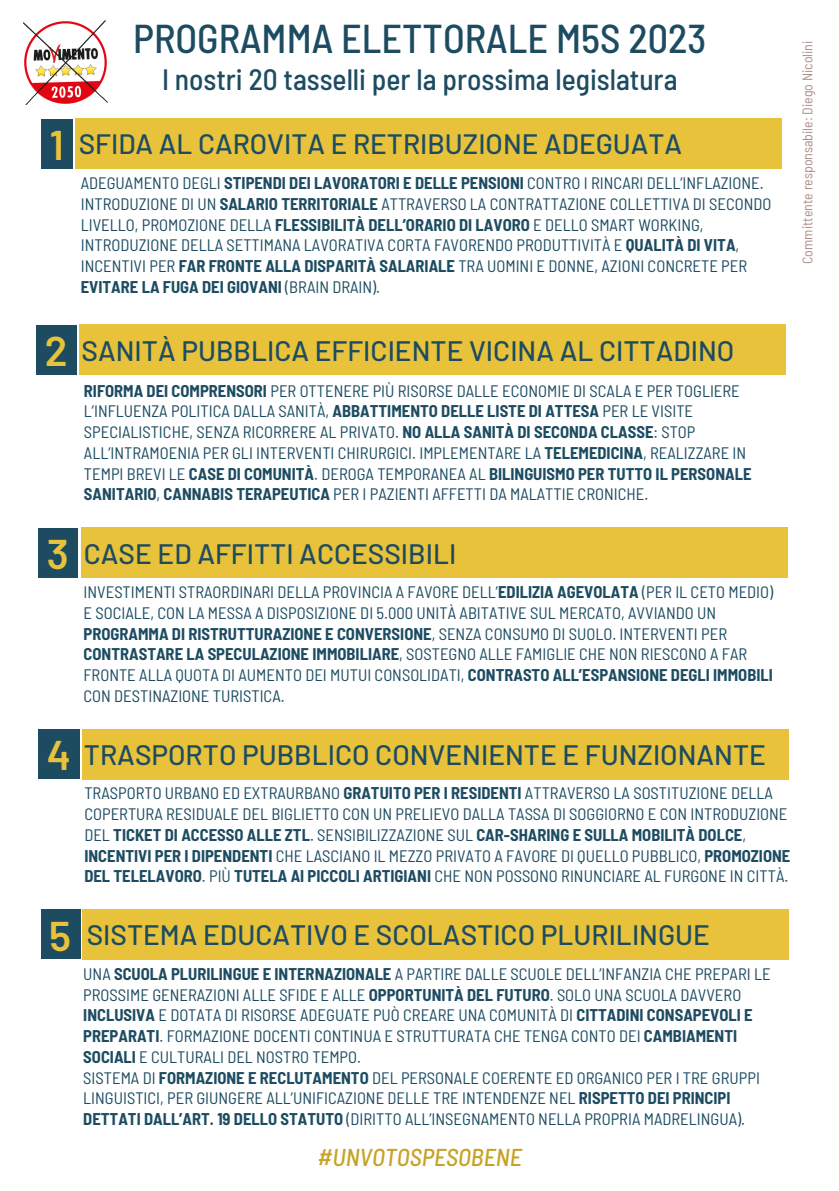
<style>
.page{position:relative;width:839px;height:1191px;background:#fff}
.page>*{position:absolute;margin:0;border:0;box-sizing:border-box;transform-origin:0 0}
.t1{font:600 41.4px "Barlow";color:#e8c23a}
.t2{font:500 semi-condensed 40.2px "Barlow";color:#1d4c62}
.t3{font:500 semi-condensed 29.4px "Barlow";color:#1d4c62}
.t4{font:500 28px "Barlow";color:#1d4c61}
.t5{font:500 28px "Barlow";color:#1d4c62}
.t6{font:italic 500 semi-condensed 24.4px "Barlow";color:#c6a326}
.t7{font:semi-condensed 16.6px/20.8px "Barlow";color:#1d4c62}
.t8{font:semi-condensed 14px "Barlow";color:#ad8f8a}
.s1{font-weight:700}
</style>
<div class="page">
<div style="left:75px;top:119px;width:707px;height:50px;background:#e8c23a"></div>
<div style="left:42px;top:119px;width:31px;height:49px;background:#1d4c61"></div>
<div style="left:36px;top:325px;width:41px;height:49px;background:#1d4c61"></div>
<div style="left:38px;top:528px;width:40px;height:49px;background:#1d4c61"></div>
<div style="left:38px;top:729px;width:42px;height:50px;background:#1d4c61"></div>
<div style="left:41px;top:910px;width:39px;height:49px;background:#1d4c61"></div>
<div style="left:79px;top:324px;width:706px;height:51px;background:#e8c23a"></div>
<div style="left:81px;top:528px;width:706px;height:50px;background:#e8c23a"></div>
<div style="left:82px;top:729px;width:706px;height:50px;background:#e8c23a"></div>
<div style="left:82px;top:909px;width:706px;height:50px;background:#e8c23a"></div>
<img style="left:24px;top:20px;width:84px;height:84px">
<p class="t1" style="left:50px;top:118px;width:16px">1</p>
<p class="t2" style="left:133px;top:13px;width:575px">PROGRAMMA ELETTORALE M5S 2023</p>
<p class="t3" style="left:162px;top:60px;width:517px">I nostri 20 tasselli per la prossima legislatura</p>
<p class="t5" style="left:79px;top:126px;width:604px">SFIDA AL CAROVITA E RETRIBUZIONE ADEGUATA</p>
<p class="t7" style="left:81px;top:172px;width:692px">ADEGUAMENTO DEGLI <span class="s1">STIPENDI DEI LAVORATORI E DELLE PENSIONI</span> CONTRO I RINCARI DELL’INFLAZIONE.<br>INTRODUZIONE DI UN <span class="s1">SALARIO TERRITORIALE</span> ATTRAVERSO LA CONTRATTAZIONE COLLETTIVA DI SECONDO<br>LIVELLO, PROMOZIONE DELLA <span class="s1">FLESSIBILITÀ DELL’ORARIO DI LAVORO</span> E DELLO SMART WORKING,</p>
<p class="t7" style="left:81px;top:234px;width:668px">INTRODUZIONE DELLA SETTIMANA LAVORATIVA CORTA FAVORENDO PRODUTTIVITÀ E <span class="s1">QUALITÀ DI VITA</span>,<br>INCENTIVI PER <span class="s1">FAR FRONTE ALLA DISPARITÀ SALARIALE</span> TRA UOMINI E DONNE, AZIONI CONCRETE PER<br><span class="s1">EVITARE LA FUGA DEI GIOVANI</span> (BRAIN DRAIN).</p>
<p class="t8" style="left:798px;top:264px;width:225px;rotate:-90deg">Committente responsabile: Diego Nicolini</p>
<p class="t1" style="left:45px;top:324px;width:24px">2</p>
<p class="t1" style="left:47px;top:528px;width:24px">3</p>
<p class="t4" style="left:82px;top:333px;width:654px">SANITÀ PUBBLICA EFFICIENTE VICINA AL CITTADINO</p>
<p class="t7" style="left:84px;top:379px;width:669px"><span class="s1">RIFORMA DEI COMPRENSORI</span> PER OTTENERE PIÙ RISORSE DALLE ECONOMIE DI SCALA E PER TOGLIERE L’INFLUENZA POLITICA DALLA SANITÀ, <span class="s1">ABBATTIMENTO DELLE LISTE DI ATTESA</span> PER LE VISITE SPECIALISTICHE, SENZA RICORRERE AL PRIVATO. <span class="s1">NO ALLA SANITÀ DI SECONDA CLASSE</span>: STOP ALL’INTRAMOENIA PER GLI INTERVENTI CHIRURGICI. IMPLEMENTARE LA <span class="s1">TELEMEDICINA</span>, REALIZZARE IN TEMPI BREVI LE <span class="s1">CASE DI COMUNITÀ</span>. DEROGA TEMPORANEA AL <span class="s1">BILINGUISMO PER TUTTO IL PERSONALE SANITARIO</span>, <span class="s1">CANNABIS TERAPEUTICA</span> PER I PAZIENTI AFFETTI DA MALATTIE CRONICHE.</p>
<p class="t4" style="left:84px;top:536px;width:374px">CASE ED AFFITTI ACCESSIBILI</p>
<p class="t7" style="left:84px;top:581px;width:691px">INVESTIMENTI STRAORDINARI DELLA PROVINCIA A FAVORE DELL’<span class="s1">EDILIZIA AGEVOLATA</span> (PER IL CETO MEDIO)<br>E SOCIALE, CON LA MESSA A DISPOSIZIONE DI 5.000 UNITÀ ABITATIVE SUL MERCATO, AVVIANDO UN <span class="s1">PROGRAMMA DI RISTRUTTURAZIONE E CONVERSIONE</span>, SENZA CONSUMO DI SUOLO. INTERVENTI PER <span class="s1">CONTRASTARE LA SPECULAZIONE IMMOBILIARE</span>, SOSTEGNO ALLE FAMIGLIE CHE NON RIESCONO A FAR FRONTE ALLA QUOTA DI AUMENTO DEI MUTUI CONSOLIDATI, <span class="s1">CONTRASTO ALL’ESPANSIONE DEGLI IMMOBILI </span>CON DESTINAZIONE TURISTICA.</p>
<p class="t1" style="left:47px;top:729px;width:26px">4</p>
<p class="t4" style="left:84px;top:737px;width:683px">TRASPORTO PUBBLICO CONVENIENTE E FUNZIONANTE</p>
<p class="t7" style="left:84px;top:782px;width:707px">TRASPORTO URBANO ED EXTRAURBANO <span class="s1">GRATUITO PER I RESIDENTI</span> ATTRAVERSO LA SOSTITUZIONE DELLA COPERTURA RESIDUALE DEL BIGLIETTO CON UN PRELIEVO DALLA TASSA DI SOGGIORNO E CON INTRODUZIONE DEL <span class="s1">TICKET DI ACCESSO ALLE ZTL</span>. SENSIBILIZZAZIONE SUL <span class="s1">CAR-SHARING E SULLA MOBILITÀ DOLCE</span>, <span class="s1">INCENTIVI PER I DIPENDENTI</span> CHE LASCIANO IL MEZZO PRIVATO A FAVORE DI QUELLO PUBBLICO, <span class="s1">PROMOZIONE DEL TELELAVORO</span>. PIÙ <span class="s1">TUTELA AI PICCOLI ARTIGIANI</span> CHE NON POSSONO RINUNCIARE AL FURGONE IN CITTÀ.</p>
<p class="t1" style="left:49px;top:909px;width:23px">5</p>
<p class="t4" style="left:87px;top:917px;width:624px">SISTEMA EDUCATIVO E SCOLASTICO PLURILINGUE</p>
<p class="t7" style="left:83px;top:963px;width:688px">UNA <span class="s1">SCUOLA PLURILINGUE E INTERNAZIONALE</span> A PARTIRE DALLE SCUOLE DELL’INFANZIA CHE PREPARI LE PROSSIME GENERAZIONI ALLE SFIDE E ALLE <span class="s1">OPPORTUNITÀ DEL FUTURO</span>. SOLO UNA SCUOLA DAVVERO <span class="s1">INCLUSIVA</span> E DOTATA DI RISORSE ADEGUATE PUÒ CREARE UNA COMUNITÀ DI <span class="s1">CITTADINI CONSAPEVOLI E PREPARATI</span>. FORMAZIONE DOCENTI CONTINUA E STRUTTURATA CHE TENGA CONTO DEI <span class="s1">CAMBIAMENTI SOCIALI</span> E CULTURALI DEL NOSTRO TEMPO.</p>
<p class="t7" style="left:83px;top:1067px;width:678px">SISTEMA DI <span class="s1">FORMAZIONE E RECLUTAMENTO</span> DEL PERSONALE COERENTE ED ORGANICO PER I TRE GRUPPI<br>LINGUISTICI, PER GIUNGERE ALL’UNIFICAZIONE DELLE TRE INTENDENZE NEL <span class="s1">RISPETTO DEI PRINCIPI<br>DETTATI DALL’ART. 19 DELLO STATUTO</span> (DIRITTO ALL’INSEGNAMENTO NELLA PROPRIA MADRELINGUA).</p>
<p class="t6" style="left:317px;top:1141px;width:206px">#UNVOTOSPESOBENE</p>
</div>
